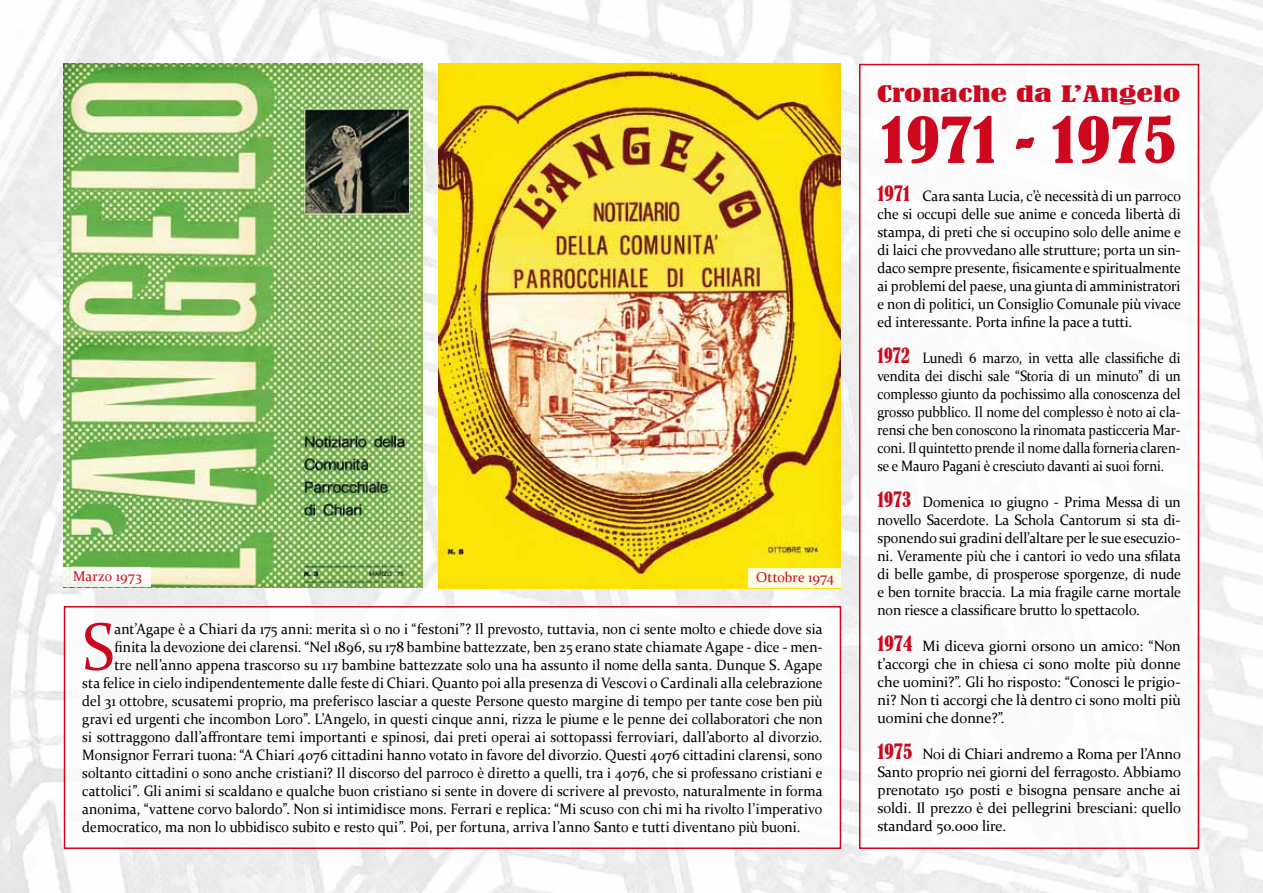
<style>
.page{position:relative;width:1263px;height:893px;background:#fff}
.page>*{position:absolute;margin:0;border:0;box-sizing:border-box;transform-origin:0 0}
.t1{font:67.65px "Constantia";color:#cd071e;scale:.94 1}
.t2{font:condensed 59.4px "Bernard";color:#cd071e;scale:1.14 1}
.t3{font:condensed 21.3px "Bernard";color:#cd071e;scale:1.74 1}
.t4{font:15px/18px "Constantia";color:#000;text-align:justify;scale:.94 1}
.t5{font:15px/18px "Constantia";color:#000;text-align:justify}
.t6{font:15px/18px "Constantia";color:#000;text-align:justify;scale:.9 1}
.t7{font:14.25px "Constantia";letter-spacing:.01em;color:#cd071e}
.s1{font-family:"Bernard";font-stretch:condensed;font-size:19.5px;color:#cd071e}
</style>
<div class="page">
<img style="left:0;top:0;width:1263px;height:893px">
<svg style="left:67px;top:609px;width:771px;height:237px"></svg>
<svg style="left:862px;top:67px;width:334px;height:779px"></svg>
<div style="left:64px;top:606px;width:777px;height:243px;border:2px solid #cd071e"></div>
<div style="left:859px;top:64px;width:340px;height:785px;border:2px solid #cd071e"></div>
<img style="left:64px;top:64px;width:359px;height:523px">
<img style="left:438px;top:64px;width:403px;height:524px">
<div style="left:64px;top:567px;width:87px;height:20px;background:#fff"></div>
<div style="left:749px;top:568px;width:92px;height:20px;background:#fefce5"></div>
<p class="t7" style="left:73px;top:566px;width:70px">Marzo 1973</p>
<p class="t7" style="left:756px;top:567px;width:79px">Ottobre 1974</p>
<h1 class="t1" style="left:82px;top:601px;width:36px">S</h1>
<p class="t4" style="left:114px;top:619px;width:755px">ant’Agape è a Chiari da 175 anni: merita sì o no i “festoni”? Il prevosto, tuttavia, non ci sente molto e chiede dove sia</p>
<p class="t4" style="left:114px;top:637px;width:755px">finita la devozione dei clarensi. “Nel 1896, su 178 bambine battezzate, ben 25 erano state chiamate Agape - dice - men-</p>
<p class="t4" style="left:114px;top:655px;width:755px">tre nell’anno appena trascorso su 117 bambine battezzate solo una ha assunto il nome della santa. Dunque S. Agape</p>
<p class="t4" style="left:82px;top:673px;width:789px">sta felice in cielo indipendentemente dalle feste di Chiari. Quanto poi alla presenza di Vescovi o Cardinali alla celebrazione</p>
<p class="t4" style="left:82px;top:691px;width:789px">del 31 ottobre, scusatemi proprio, ma preferisco lasciar a queste Persone questo margine di tempo per tante cose ben più</p>
<p class="t4" style="left:82px;top:709px;width:789px">gravi ed urgenti che incombon Loro”. L’Angelo, in questi cinque anni, rizza le piume e le penne dei collaboratori che non</p>
<p class="t4" style="left:82px;top:727px;width:789px">si sottraggono dall’affrontare temi importanti e spinosi, dai preti operai ai sottopassi ferroviari, dall’aborto al divorzio.</p>
<p class="t4" style="left:82px;top:745px;width:789px">Monsignor Ferrari tuona: “A Chiari 4076 cittadini hanno votato in favore del divorzio. Questi 4076 cittadini clarensi, sono</p>
<p class="t4" style="left:82px;top:763px;width:789px">soltanto cittadini o sono anche cristiani? Il discorso del parroco è diretto a quelli, tra i 4076, che si professano cristiani e</p>
<p class="t4" style="left:82px;top:781px;width:789px">cattolici”. Gli animi si scaldano e qualche buon cristiano si sente in dovere di scrivere al prevosto, naturalmente in forma</p>
<p class="t4" style="left:82px;top:799px;width:789px">anonima, “vattene corvo balordo”. Non si intimidisce mons. Ferrari e replica: “Mi scuso con chi mi ha rivolto l’imperativo</p>
<p class="t4" style="left:82px;top:817px;width:765px">democratico, ma non lo ubbidisco subito e resto qui”. Poi, per fortuna, arriva l’anno Santo e tutti diventano più buoni.</p>
<h3 class="t3" style="left:877px;top:82px;width:176px">Cronache da L’Angelo</h3>
<h2 class="t2" style="left:881px;top:106px;width:261px">1971 - 1975</h2>
<p class="t4" style="left:877px;top:186px;width:324px"><span class="s1">1971</span> Cara santa Lucia, c’è necessità di un parroco che si occupi delle sue anime e conceda libertà di stampa, di preti che si occupino solo delle anime e di laici che provvedano alle strutture; porta un sin&shy;daco sempre presente, fisicamente e spiritualmente ai problemi del paese, una giunta di amministratori e non di politici, un Consiglio Comunale più vivace ed interessante. Porta infine la pace a tutti.</p>
<p class="t6" style="left:877px;top:348px;width:338px"><span class="s1">1972</span> Lunedì 6 marzo, in vetta alle classifiche di vendita dei dischi sale “Storia di un minuto” di un complesso giunto da pochissimo alla conoscenza del grosso pubblico. Il nome del complesso è noto ai cla&shy;rensi che ben conoscono la rinomata pasticceria Mar&shy;coni. Il quintetto prende il nome dalla forneria claren&shy;se e Mauro Pagani è cresciuto davanti ai suoi forni.</p>
<p class="t4" style="left:877px;top:492px;width:324px"><span class="s1">1973</span> Domenica 10 giugno - Prima Messa di un novello Sacerdote. La Schola Cantorum si sta di&shy;sponendo sui gradini dell’altare per le sue esecuzio&shy;ni. Veramente più che i cantori io vedo una sfilata di belle gambe, di prosperose sporgenze, di nude e ben tornite braccia. La mia fragile carne mortale non riesce a classificare brutto lo spettacolo.</p>
<p class="t5" style="left:877px;top:636px;width:305px"><span class="s1">1974</span> Mi diceva giorni orsono un amico: “Non t’accorgi che in chiesa ci sono molte più donne che uomini?”. Gli ho risposto: “Conosci le prigio&shy;ni? Non ti accorgi che là dentro ci sono molti più uomini che donne?”.</p>
<p class="t5" style="left:877px;top:745px;width:305px"><span class="s1">1975</span> Noi di Chiari andremo a Roma per l’Anno Santo proprio nei giorni del ferragosto. Abbiamo prenotato 150 posti e bisogna pensare anche ai soldi. Il prezzo è dei pellegrini bresciani: quello standard 50.000 lire.</p>
</div>
